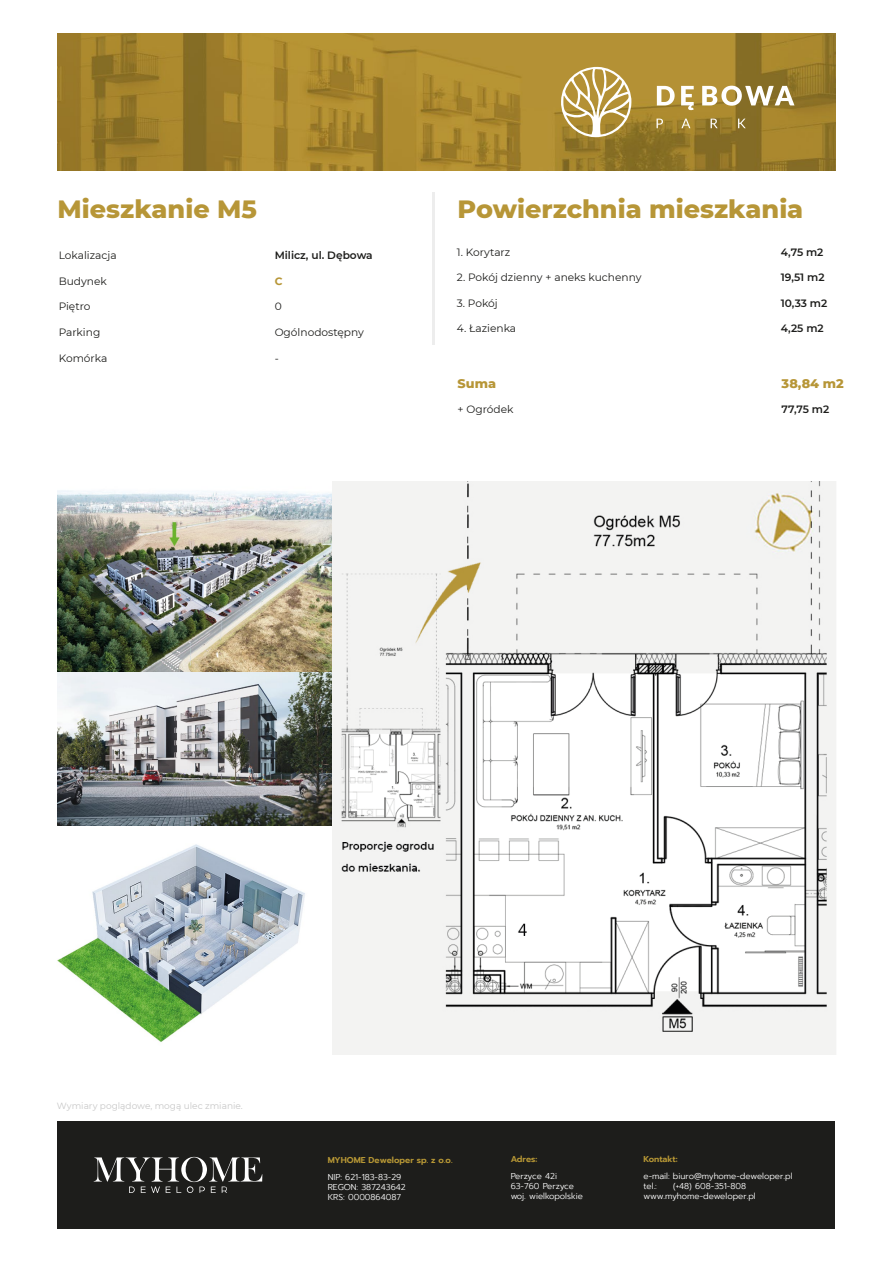
<style>
.page{position:relative;width:893px;height:1263px;background:#fff}
.page>*{position:absolute;margin:0;border:0;box-sizing:border-box;transform-origin:0 0}
.t1{font:800 25.5px "Montserrat";color:#b79637}
.t2{font:800 12.75px "Montserrat";color:#b79637}
.t3{font:10.65px "Montserrat";color:#1d1d1b}
.t4{font:600 10.65px "Montserrat";color:#1d1d1b}
.t5{font:700 10.65px "Montserrat";color:#b79637}
.t6{font:9px "Montserrat";color:#c7c7c7}
.t7{font:300 8.55px/10.2px "Prompt";color:#fff}
.t8{font:600 8.55px "Prompt";color:#b89835}
</style>
<div class="page">
<div style="left:57px;top:1121px;width:778px;height:107px;background:#1d1d1b"></div>
<svg style="left:94px;top:1157px;width:168px;height:36px"></svg>
<hr style="left:432px;top:192px;width:3px;height:153px;background:#ededed">
<img style="left:57px;top:33px;width:778px;height:138px">
<svg style="left:657px;top:86px;width:18px;height:19px"></svg>
<svg style="left:681px;top:86px;width:13px;height:24px"></svg>
<svg style="left:702px;top:86px;width:92px;height:20px"></svg>
<svg style="left:657px;top:119px;width:6px;height:9px"></svg>
<svg style="left:681px;top:119px;width:9px;height:9px"></svg>
<svg style="left:711px;top:119px;width:7px;height:9px"></svg>
<svg style="left:738px;top:119px;width:8px;height:9px"></svg>
<svg style="left:560px;top:66px;width:72px;height:72px"></svg>
<img style="left:57px;top:770px;width:296px;height:285px">
<img style="left:58px;top:490px;width:274px;height:336px">
<img style="left:332px;top:481px;width:504px;height:573px">
<h1 class="t1" style="left:58px;top:191px;width:201px">Mieszkanie M5</h1>
<h1 class="t1" style="left:458px;top:190px;width:347px">Powierzchnia mieszkania</h1>
<p class="t3" style="left:59px;top:248px;width:60px">Lokalizacja</p>
<p class="t4" style="left:275px;top:248px;width:99px">Milicz, ul. Dębowa</p>
<p class="t3" style="left:59px;top:274px;width:50px">Budynek</p>
<p class="t5" style="left:275px;top:273px;width:9px">C</p>
<p class="t3" style="left:59px;top:299px;width:33px">Piętro</p>
<p class="t3" style="left:275px;top:299px;width:9px">0</p>
<p class="t3" style="left:59px;top:325px;width:43px">Parking</p>
<p class="t3" style="left:275px;top:325px;width:91px">Ogólnodostępny</p>
<p class="t3" style="left:59px;top:350px;width:50px">Komórka</p>
<p class="t3" style="left:275px;top:350px;width:6px">-</p>
<p class="t3" style="left:457px;top:244px;width:55px">1. Korytarz</p>
<p class="t4" style="left:781px;top:244px;width:44px">4,75 m2</p>
<p class="t3" style="left:457px;top:270px;width:186px">2. Pokój dzienny + aneks kuchenny</p>
<p class="t4" style="left:781px;top:270px;width:45px">19,51 m2</p>
<p class="t3" style="left:457px;top:296px;width:42px">3. Pokój</p>
<p class="t4" style="left:781px;top:295px;width:48px">10,33 m2</p>
<p class="t3" style="left:457px;top:321px;width:61px">4. Łazienka</p>
<p class="t4" style="left:781px;top:321px;width:44px">4,25 m2</p>
<h2 class="t2" style="left:458px;top:374px;width:40px">Suma</h2>
<h2 class="t2" style="left:782px;top:374px;width:64px">38,84 m2</h2>
<p class="t3" style="left:458px;top:402px;width:57px">+ Ogródek</p>
<p class="t4" style="left:782px;top:402px;width:49px">77,75 m2</p>
<p class="t6" style="left:57px;top:1099px;width:187px">Wymiary poglądowe, mogą ulec zmianie.</p>
<p class="t8" style="left:328px;top:1153px;width:126px">MYHOME Deweloper sp. z o.o.</p>
<p class="t7" style="left:328px;top:1171px;width:80px">NIP: 621-183-83-29<br>REGON: 387243642<br>KRS: 0000864087</p>
<p class="t8" style="left:511px;top:1152px;width:28px">Adres:</p>
<p class="t7" style="left:511px;top:1171px;width:74px">Perzyce 42i<br>63-760 Perzyce woj. wielkopolskie</p>
<p class="t8" style="left:643px;top:1152px;width:36px">Kontakt:</p>
<p class="t7" style="left:643px;top:1171px;width:150px">e-mail: biuro@myhome-deweloper.pl tel.:</p>
<p class="t7" style="left:643px;top:1181px;width:114px;text-indent:29px">(+48) 608-351-808 www.myhome-deweloper.pl</p>
</div>
